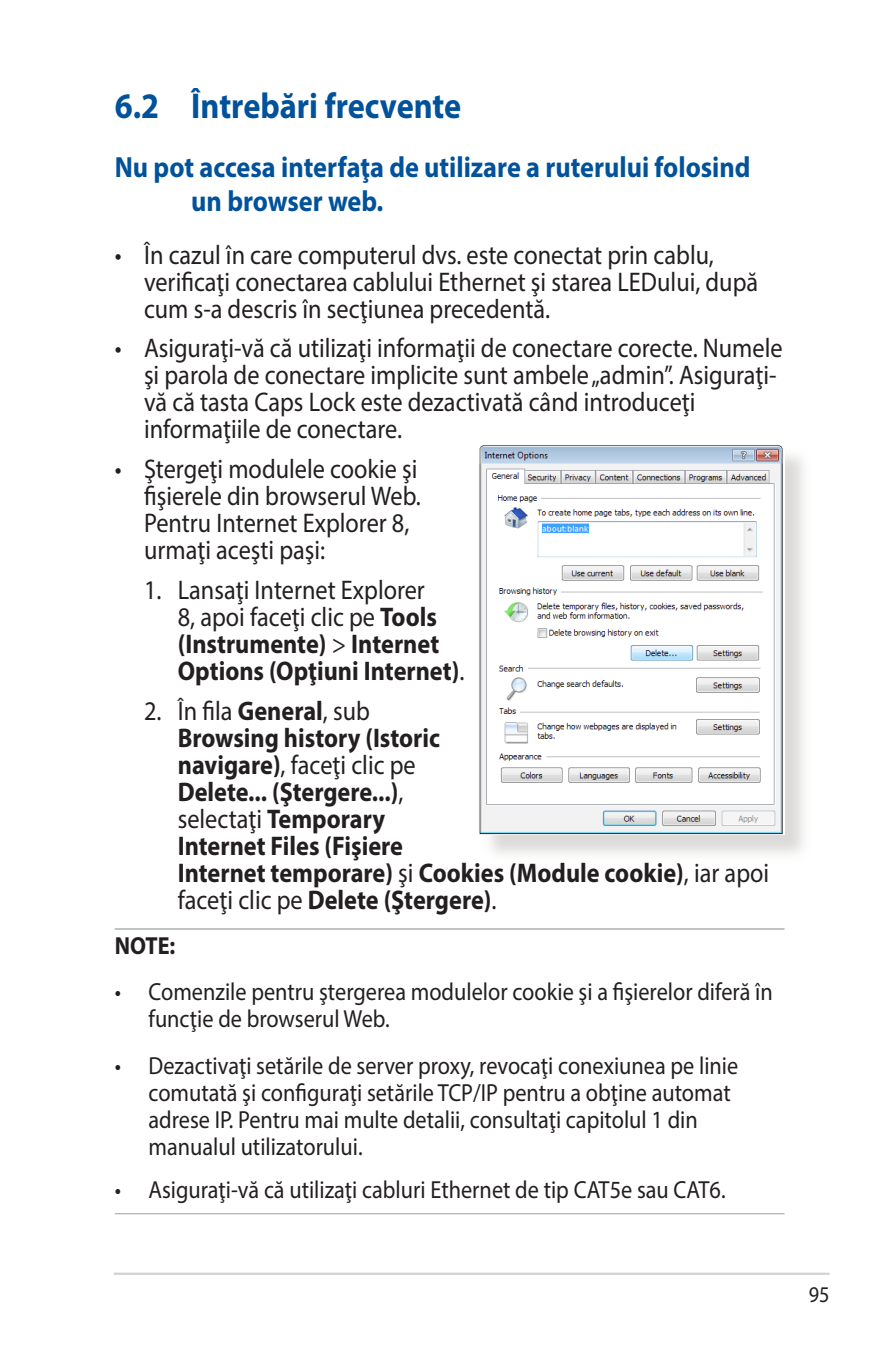
<style>
.page{position:relative;width:893px;height:1346px;background:#fff}
.page>*{position:absolute;margin:0;border:0;box-sizing:border-box;transform-origin:0 0}
.t1{font:700 36px "Myriad Pro";color:#01529a;scale:.9 1}
.t2{font:700 29.25px/33.8px "Myriad Pro";color:#01529a;scale:.9 1}
.t3{font:27px/27px "Myriad Pro";color:#231f20;scale:.9 1}
.t4{font:700 27px/27px "Myriad Pro";color:#231f20;scale:.9 1}
.t5{font:24.75px/27px "Myriad Pro";color:#231f20;scale:.9 1}
.t6{font:700 24.75px "Myriad Pro";color:#231f20;scale:.9 1}
.t7{font:22.5px "Myriad Pro";color:#231f20;scale:.9 1}
.s1{font-weight:400}
</style>
<div class="page">
<hr style="left:114px;top:1272px;width:715px;height:3px;background:#d1d2d4">
<div style="left:482px;top:447px;width:330px;height:415px;background:#cfcecb;opacity:.75"></div>
<img style="left:479px;top:445px;width:305px;height:389px">
<hr style="left:115px;top:928px;width:669px;height:1px;background:#939598">
<hr style="left:115px;top:1213px;width:669px;height:1px;background:#a8a9ad">
<h1 class="t1" style="left:115px;top:82px;width:387px">6.2 Întrebări frecvente</h1>
<p class="t2" style="left:191px;top:150px;width:623px;text-indent:-77px">Nu pot accesa interfaţa de utilizare a ruterului folosind un browser web.</p>
<p class="t3" style="left:144px;top:241px;width:684px;text-indent:-29px">• În cazul în care computerul dvs. este conectat prin cablu, verificaţi conectarea cablului Ethernet şi starea LEDului, după cum s-a descris în secţiunea precedentă.</p>
<p class="t3" style="left:144px;top:334px;width:711px;text-indent:-29px">• Asiguraţi-vă că utilizaţi informaţii de conectare corecte. Numele şi parola de conectare implicite sunt ambele „admin”. Asiguraţi&shy;vă că tasta Caps Lock este dezactivată când introduceţi informaţiile de conectare.</p>
<p class="t3" style="left:144px;top:455px;width:309px;text-indent:-29px">• Ştergeţi modulele cookie şi fişierele din browserul Web.<br>Pentru Internet Explorer 8, urmaţi aceşti paşi:</p>
<p class="t4" style="left:178px;top:575px;width:320px;text-indent:-34px"><span class="s1">1. Lansaţi Internet Explorer<br>8, apoi faceţi clic pe</span> Tools (Instrumente) <span class="s1">&gt;</span> Internet<br>Options (Opţiuni Internet)<span class="s1">.</span></p>
<p class="t4" style="left:178px;top:696px;width:659px;text-indent:-34px"><span class="s1">2. În fila</span> General<span class="s1">, sub<br></span>Browsing history (Istoric<br>navigare)<span class="s1">, faceţi clic pe<br></span>Delete... (Ştergere...)<span class="s1">,<br>selectaţi</span> Temporary<br>Internet Files (Fişiere<br>Internet temporare) <span class="s1">şi</span> Cookies (Module cookie)<span class="s1">, iar apoi faceţi clic pe</span> Delete (Ştergere)<span class="s1">.</span></p>
<p class="t6" style="left:115px;top:930px;width:69px">NOTE:</p>
<p class="t5" style="left:149px;top:978px;width:695px;text-indent:-34px">• Comenzile pentru ştergerea modulelor cookie şi a fişierelor diferă în funcţie de browserul Web.</p>
<p class="t5" style="left:149px;top:1051px;width:657px;text-indent:-34px">• Dezactivaţi setările de server proxy, revocaţi conexiunea pe linie comutată şi configuraţi setările TCP/IP pentru a obţine automat adrese IP. Pentru mai multe detalii, consultaţi capitolul 1 din manualul utilizatorului.</p>
<p class="t5" style="left:115px;top:1175px;width:680px">• Asiguraţi-vă că utilizaţi cabluri Ethernet de tip CAT5e sau CAT6.</p>
<p class="t7" style="left:809px;top:1281px;width:25px">95</p>
</div>
